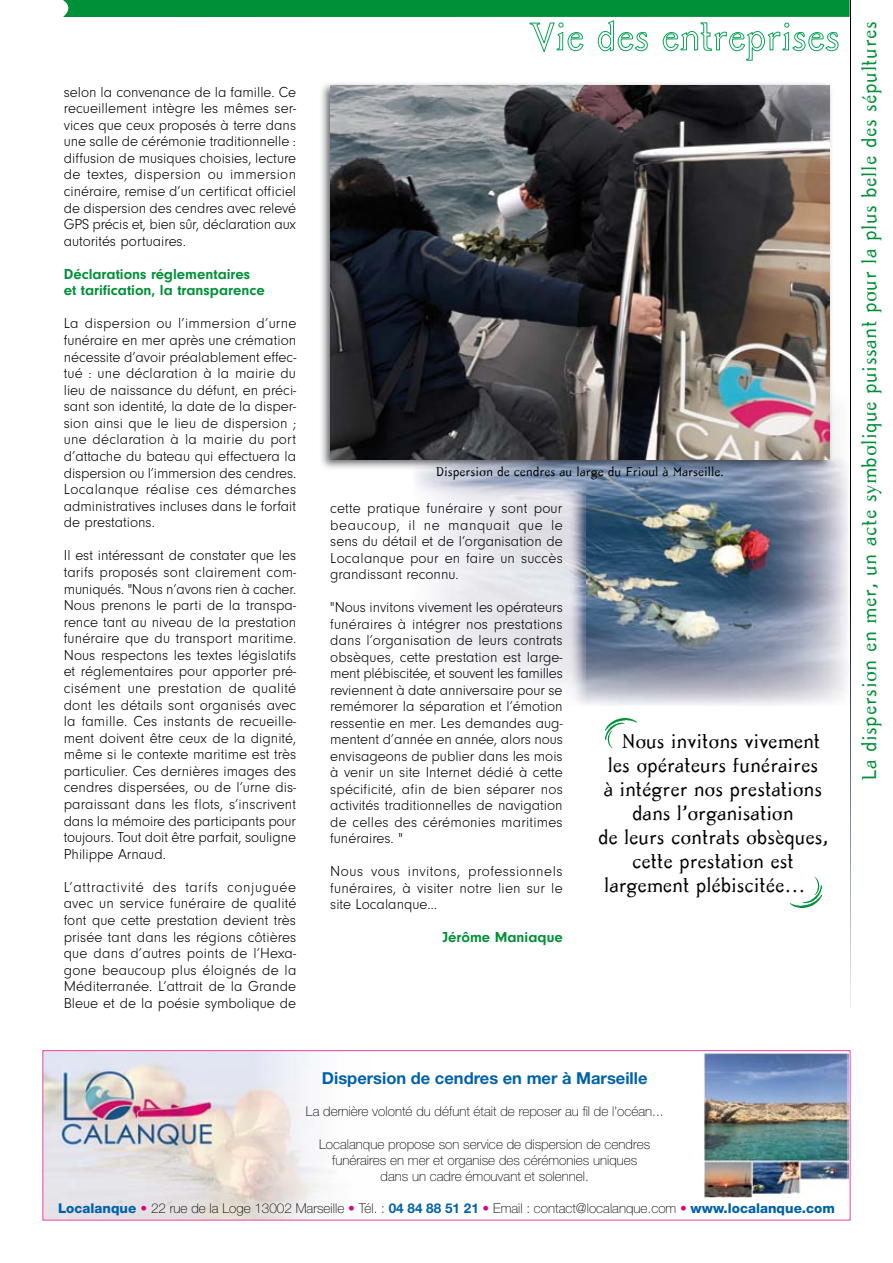
<style>
.page{position:relative;width:893px;height:1263px;background:#fff}
.page>*{position:absolute;margin:0;border:0;box-sizing:border-box;transform-origin:0 0}
.t1{font:21px "Missive";color:#000}
.t2{font:21px "Missive";letter-spacing:.03em;color:#009037}
.t3{font:700 16.5px "Helvetica Neue LT Std";color:#0062a9}
.t4{font:15px/16.5px "Neuzeit Gro T Ligh";color:#000;text-align:justify}
.t5{font:700 15px/16.5px "Neuzeit Gro T";color:#009037}
.t6{font:100 13.5px/16.2px "Helvetica Neue LT Std";color:#000;text-align:center}
.t7{font:13.5px "Missive";color:#000}
.s1{font-weight:800;color:#0062a9}
.s2{font-weight:800;color:#df007e}
.s3{color:#df007e}
.s4{font-weight:700;color:#0062a9}
</style>
<div class="page">
<img style="left:802px;top:413px;width:46px;height:291px">
<img style="left:416px;top:470px;width:386px;height:26px">
<img style="left:585px;top:496px;width:217px;height:209px">
<img style="left:416px;top:482px;width:169px;height:222px">
<svg style="left:63px;top:0;width:787px;height:60px"></svg>
<svg style="left:850px;top:0;width:1px;height:1008px"></svg>
<img style="left:321px;top:83px;width:511px;height:386px">
<img style="left:412px;top:392px;width:422px;height:78px">
<img style="left:330px;top:85px;width:499px;height:374px">
<img style="left:606px;top:718px;width:30px;height:30px">
<img style="left:791px;top:878px;width:31px;height:30px">
<svg style="left:43px;top:1050px;width:807px;height:170px"></svg>
<img style="left:60px;top:1068px;width:155px;height:79px">
<p class="t4" style="left:64px;top:84px;width:234px">selon la convenance de la famille. Ce recueillement intègre les mêmes ser&shy;vices que ceux proposés à terre dans une salle de cérémonie traditionnelle : diffusion de musiques choisies, lecture de textes, dispersion ou immersion cinéraire, remise d’un certificat officiel de dispersion des cendres avec relevé GPS précis et, bien sûr, déclaration aux autorités portuaires.</p>
<p class="t5" style="left:64px;top:266px;width:202px">Déclarations réglementaires et tarification, la transparence</p>
<p class="t4" style="left:64px;top:316px;width:234px">La dispersion ou l’immersion d’urne funéraire en mer après une crémation nécessite d’avoir préalablement effec&shy;tué : une déclaration à la mairie du lieu de naissance du défunt, en préci&shy;sant son identité, la date de la disper&shy;sion ainsi que le lieu de dispersion ; une déclaration à la mairie du port d’attache du bateau qui effectuera la dispersion ou l’immersion des cendres.<br>Localanque réalise ces démarches administratives incluses dans le forfait de prestations.</p>
<p class="t4" style="left:64px;top:547px;width:234px">Il est intéressant de constater que les tarifs proposés sont clairement com&shy;muniqués. "Nous n’avons rien à cacher.<br>Nous prenons le parti de la transpa&shy;rence tant au niveau de la prestation funéraire que du transport maritime.<br>Nous respectons les textes législatifs et réglementaires pour apporter pré&shy;cisément une prestation de qualité dont les détails sont organisés avec la famille. Ces instants de recueille&shy;ment doivent être ceux de la dignité, même si le contexte maritime est très particulier. Ces dernières images des cendres dispersées, ou de l’urne dis&shy;paraissant dans les flots, s’inscrivent dans la mémoire des participants pour toujours. Tout doit être parfait, souligne Philippe Arnaud.</p>
<p class="t4" style="left:64px;top:879px;width:234px">L’attractivité des tarifs conjuguée avec un service funéraire de qualité font que cette prestation devient très prisée tant dans les régions côtières que dans d’autres points de l’Hexa&shy;gone beaucoup plus éloignés de la Méditerranée. L’attrait de la Grande Bleue et de la poésie symbolique de</p>
<p class="t7" style="left:436px;top:464px;width:289px">Dispersion de cendres au large du Frioul à Marseille.</p>
<p class="t4" style="left:330px;top:500px;width:234px">cette pratique funéraire y sont pour beaucoup, il ne manquait que le sens du détail et de l’organisation de Localanque pour en faire un succès grandissant reconnu.</p>
<p class="t4" style="left:330px;top:599px;width:234px">"Nous invitons vivement les opérateurs funéraires à intégrer nos prestations dans l’organisation de leurs contrats obsèques, cette prestation est large&shy;ment plébiscitée, et souvent les familles reviennent à date anniversaire pour se remémorer la séparation et l’émotion ressentie en mer. Les demandes aug&shy;mentent d’année en année, alors nous envisageons de publier dans les mois à venir un site Internet dédié à cette spécificité, afin de bien séparer nos activités traditionnelles de navigation de celles des cérémonies maritimes funéraires. "</p>
<p class="t4" style="left:330px;top:863px;width:234px">Nous vous invitons, professionnels funéraires, à visiter notre lien sur le site Localanque…</p>
<p class="t5" style="left:442px;top:929px;width:122px">Jérôme Maniaque</p>
<p class="t1" style="left:622px;top:730px;width:200px">Nous invitons vivement</p>
<p class="t1" style="left:608px;top:754px;width:212px">les opérateurs funéraires</p>
<p class="t1" style="left:604px;top:778px;width:220px">à intégrer nos prestations</p>
<p class="t1" style="left:632px;top:802px;width:163px">dans l’organisation</p>
<p class="t1" style="left:598px;top:826px;width:231px">de leurs contrats obsèques,</p>
<p class="t1" style="left:632px;top:850px;width:163px">cette prestation est</p>
<p class="t1" style="left:604px;top:874px;width:203px">largement plébiscitée…</p>
<p class="t3" style="left:322px;top:1067px;width:327px">Dispersion de cendres en mer à Marseille</p>
<p class="t6" style="left:306px;top:1103px;width:359px">La dernière volonté du défunt était de reposer au fil de l'océan...</p>
<p class="t6" style="left:319px;top:1135px;width:333px">Localanque propose son service de dispersion de cendres funéraires en mer et organise des cérémonies uniques dans un cadre émouvant et solennel.</p>
<p class="t6" style="left:58px;top:1200px;width:778px"><span class="s1">Localanque</span> <span class="s2">•</span> 22 rue de la Loge 13002 Marseille <span class="s3">•</span> Tél. : <span class="s4">04 84 88 51 21</span> <span class="s3">•</span> Email : contact@localanque.com <span class="s3">•</span> <span class="s1">www.localanque.com</span></p>
<p class="t2" style="left:858px;top:781px;width:761px;rotate:-90deg">La dispersion en mer, un acte symbolique puissant pour la plus belle des sépultures</p>
</div>
